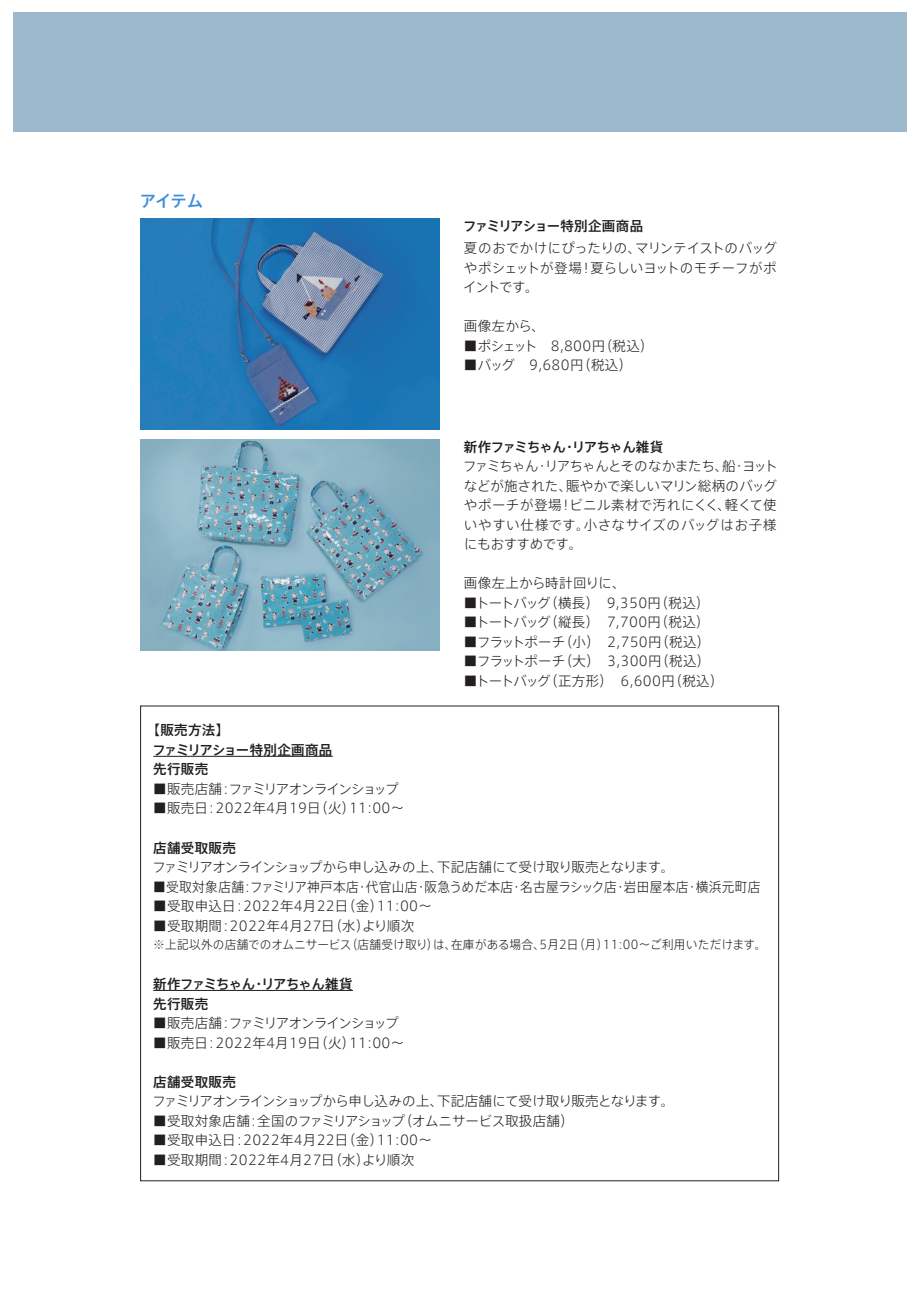
<style>
.page{position:relative;width:919px;height:1289px;background:#fff}
.page>*{position:absolute;margin:0;border:0;box-sizing:border-box;transform-origin:0 0}
.t1{font:500 16.5px "Axis Std";color:#408fdc}
.t2{font:300 13.5px/19.5px "Axis Std";letter-spacing:.01em;color:#231f20;text-align:justify}
.t3{font:300 13.5px "Axis Std";letter-spacing:-.045em;color:#231f20}
.t4{font:300 13.5px "Axis Std";letter-spacing:.01em;color:#231f20;scale:.94 1}
.t5{font:300 13.5px "Axis Std";letter-spacing:-.085em;color:#231f20}
.t6{font:500 13.5px/19.5px "Axis Std";letter-spacing:.025em;color:#231f20}
.t7{font:500 13.5px/19.5px "Axis Std";letter-spacing:-.02em;color:#231f20}
.t8{font:500 13.5px "Axis Std";letter-spacing:-.07em;color:#231f20}
.t9{font:500 13.5px "Axis Std";letter-spacing:-.075em;color:#231f20}
.t10{font:500 13.5px "Axis Std";letter-spacing:.005em;color:#231f20}
.t11{font:300 12px "Axis Std";letter-spacing:.015em;color:#231f20}
</style>
<div class="page">
<div style="left:13px;top:13px;width:893px;height:119px;background:#9db9cd"></div>
<img style="left:140px;top:218px;width:299px;height:211px">
<img style="left:140px;top:439px;width:299px;height:211px">
<hr style="left:153px;top:756px;width:180px;height:1px;background:#231f20">
<hr style="left:153px;top:990px;width:200px;height:1px;background:#231f20">
<p class="t1" style="left:140px;top:188px;width:65px">アイテム</p>
<p class="t9" style="left:463px;top:215px;width:181px">ファミリアショー特別企画商品</p>
<p class="t2" style="left:463px;top:237px;width:315px">夏のおでかけにぴったりの、マリンテイストのバッグやポシェットが登場！夏らしいヨットのモチーフがポイントです。</p>
<p class="t2" style="left:464px;top:315px;width:82px">画像左から、</p>
<p class="t2" style="left:464px;top:335px;width:191px">■ポシェット　8,800円（税込）</p>
<p class="t2" style="left:464px;top:354px;width:170px">■バッグ　9,680円（税込）</p>
<p class="t8" style="left:464px;top:436px;width:201px">新作ファミちゃん・リアちゃん雑貨</p>
<p class="t2" style="left:463px;top:455px;width:316px">ファミちゃん・リアちゃんとそのなかまたち、船・ヨットなどが施された、賑やかで楽しいマリン総柄のバッグやポーチが登場！ビニル素材で汚れにくく、軽くて使いやすい仕様です。小さなサイズのバッグはお子様にもおすすめです。</p>
<p class="t2" style="left:464px;top:572px;width:163px">画像左上から時計回りに、</p>
<p class="t2" style="left:464px;top:592px;width:247px">■トートバッグ（横長）　9,350円（税込）</p>
<p class="t2" style="left:464px;top:611px;width:247px">■トートバッグ（縦長）　7,700円（税込）</p>
<p class="t2" style="left:464px;top:631px;width:248px">■フラットポーチ（小）　2,750円（税込）</p>
<p class="t2" style="left:464px;top:650px;width:248px">■フラットポーチ（大）　3,300円（税込）</p>
<p class="t2" style="left:464px;top:670px;width:261px">■トートバッグ（正方形）　6,600円（税込）</p>
<p class="t6" style="left:152px;top:719px;width:181px;text-indent:-6px">【販売方法】<br>ファミリアショー特別企画商品先行販売</p>
<p class="t5" style="left:153px;top:779px;width:247px">■販売店舗：ファミリアオンラインショップ</p>
<p class="t2" style="left:153px;top:797px;width:252px">■販売日：2022年4月19日（火）11:00～</p>
<p class="t10" style="left:153px;top:837px;width:84px">店舗受取販売</p>
<p class="t3" style="left:152px;top:857px;width:523px">ファミリアオンラインショップから申し込みの上、下記店舗にて受け取り販売となります。</p>
<p class="t4" style="left:153px;top:876px;width:647px">■受取対象店舗：ファミリア神戸本店・代官山店・阪急うめだ本店・名古屋ラシック店・岩田屋本店・横浜元町店</p>
<p class="t2" style="left:153px;top:895px;width:280px">■受取申込日：2022年4月22日（金）11:00～</p>
<p class="t2" style="left:153px;top:914px;width:262px">■受取期間：2022年4月27日（水）より順次</p>
<p class="t11" style="left:153px;top:935px;width:614px">※上記以外の店舗でのオムニサービス（店舗受け取り）は、在庫がある場合、5月2日（月）11:00～ご利用いただけます。</p>
<p class="t7" style="left:153px;top:973px;width:201px">新作ファミちゃん・リアちゃん雑貨先行販売</p>
<p class="t5" style="left:153px;top:1013px;width:247px">■販売店舗：ファミリアオンラインショップ</p>
<p class="t2" style="left:153px;top:1031px;width:252px">■販売日：2022年4月19日（火）11:00～</p>
<p class="t10" style="left:153px;top:1071px;width:84px">店舗受取販売</p>
<p class="t3" style="left:152px;top:1091px;width:523px">ファミリアオンラインショップから申し込みの上、下記店舗にて受け取り販売となります。</p>
<p class="t2" style="left:153px;top:1109px;width:422px">■受取対象店舗：全国のファミリアショップ（オムニサービス取扱店舗）</p>
<p class="t2" style="left:153px;top:1129px;width:280px">■受取申込日：2022年4月22日（金）11:00～</p>
<p class="t2" style="left:153px;top:1148px;width:262px">■受取期間：2022年4月27日（水）より順次</p>
</div>
